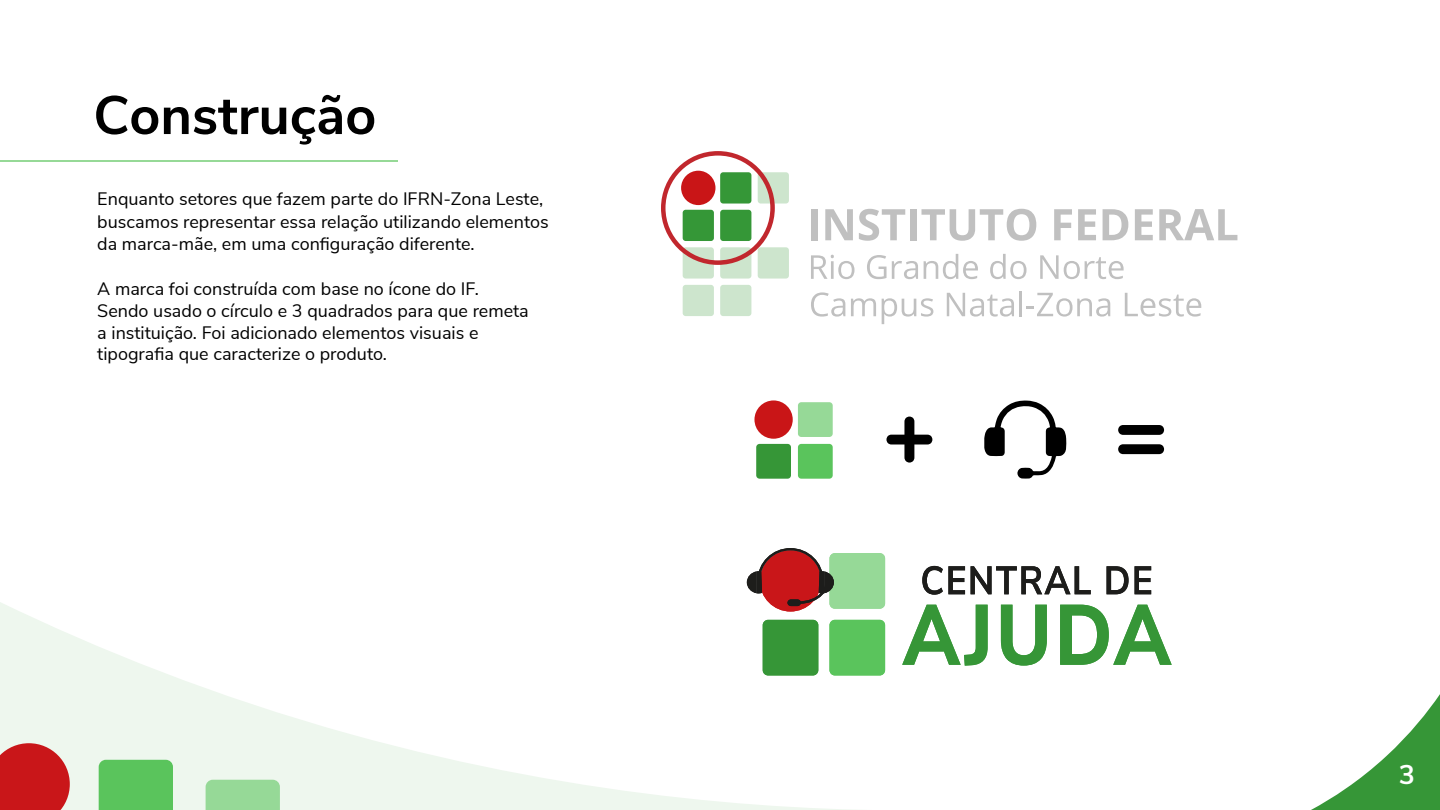
<style>
.page{position:relative;width:1440px;height:810px;background:#fff}
.page>*{position:absolute;margin:0;border:0;box-sizing:border-box;transform-origin:0 0}
.t1{font:700 54px "Nunito Sans";color:#000}
.t2{font:700 27px "Nunito Sans";color:#fff}
.t3{font:18px/21.6px "Nunito Sans";color:#000}
</style>
<div class="page">
<svg style="left:1311px;top:694px;width:129px;height:116px"></svg>
<svg style="left:0;top:602px;width:937px;height:208px"></svg>
<div style="left:99px;top:760px;width:74px;height:50px;background:#5ac45c"></div>
<div style="left:206px;top:780px;width:74px;height:30px;background:#96d997"></div>
<svg style="left:0;top:743px;width:70px;height:67px;background:#cd3132"></svg>
<hr style="left:0;top:160px;width:398px;height:1px;background:#96d997">
<svg style="left:902px;top:605px;width:86px;height:61px"></svg>
<svg style="left:1001px;top:605px;width:46px;height:61px"></svg>
<svg style="left:1060px;top:605px;width:112px;height:60px"></svg>
<svg style="left:922px;top:566px;width:43px;height:29px"></svg>
<svg style="left:971px;top:566px;width:120px;height:28px"></svg>
<svg style="left:1107px;top:566px;width:22px;height:28px"></svg>
<svg style="left:1135px;top:566px;width:16px;height:28px"></svg>
<div style="left:829px;top:553px;width:56px;height:56px;background:#96d997;border-radius:5px"></div>
<div style="left:763px;top:620px;width:55px;height:55px;background:#369637;border-radius:5px"></div>
<div style="left:829px;top:620px;width:56px;height:55px;background:#5ac45c;border-radius:5px"></div>
<svg style="left:760px;top:550px;width:61px;height:62px"></svg>
<svg style="left:747px;top:548px;width:87px;height:58px"></svg>
<div style="left:758px;top:247px;width:31px;height:32px;background:#cde5cd;border-radius:3px"></div>
<div style="left:720px;top:172px;width:31px;height:32px;background:#359737;border-radius:3px"></div>
<svg style="left:758px;top:172px;width:31px;height:32px"></svg>
<div style="left:683px;top:210px;width:31px;height:31px;background:#359737;border-radius:3px"></div>
<div style="left:720px;top:210px;width:31px;height:31px;background:#359737;border-radius:3px"></div>
<svg style="left:683px;top:247px;width:31px;height:32px"></svg>
<svg style="left:720px;top:247px;width:31px;height:32px"></svg>
<div style="left:683px;top:285px;width:31px;height:31px;background:#cde5cd;border-radius:3px"></div>
<div style="left:720px;top:285px;width:31px;height:31px;background:#cde5cd;border-radius:3px"></div>
<div style="left:681px;top:171px;width:34px;height:34px;background:#c91517;border-radius:50%"></div>
<div style="left:811px;top:209px;width:6px;height:31px;background:#c0c0c0"></div>
<svg style="left:825px;top:209px;width:28px;height:31px"></svg>
<svg style="left:859px;top:209px;width:46px;height:32px"></svg>
<div style="left:910px;top:209px;width:7px;height:31px;background:#c0c0c0"></div>
<svg style="left:921px;top:209px;width:115px;height:32px"></svg>
<svg style="left:1054px;top:209px;width:18px;height:31px"></svg>
<svg style="left:1078px;top:209px;width:18px;height:31px"></svg>
<svg style="left:1103px;top:209px;width:25px;height:31px"></svg>
<svg style="left:1135px;top:209px;width:18px;height:31px"></svg>
<svg style="left:1159px;top:209px;width:78px;height:31px"></svg>
<svg style="left:811px;top:255px;width:44px;height:24px"></svg>
<svg style="left:867px;top:255px;width:51px;height:24px"></svg>
<svg style="left:924px;top:254px;width:54px;height:25px"></svg>
<svg style="left:990px;top:254px;width:37px;height:25px"></svg>
<svg style="left:1040px;top:255px;width:84px;height:24px"></svg>
<svg style="left:811px;top:292px;width:34px;height:25px"></svg>
<svg style="left:851px;top:298px;width:25px;height:18px"></svg>
<svg style="left:882px;top:298px;width:51px;height:26px"></svg>
<svg style="left:947px;top:293px;width:67px;height:24px"></svg>
<hr style="left:1020px;top:291px;width:2px;height:25px;background:#000">
<svg style="left:1026px;top:293px;width:84px;height:24px"></svg>
<svg style="left:1125px;top:293px;width:76px;height:24px"></svg>
<div style="left:661px;top:151px;width:114px;height:114px;border:4px solid #c1272d;border-radius:55px"></div>
<div style="left:798px;top:402px;width:35px;height:35px;background:#96d997;border-radius:3px"></div>
<div style="left:756px;top:444px;width:35px;height:35px;background:#369637;border-radius:3px"></div>
<div style="left:798px;top:444px;width:35px;height:35px;background:#5ac45c;border-radius:3px"></div>
<div style="left:754px;top:400px;width:39px;height:39px;background:#c91517;border-radius:50%"></div>
<svg style="left:886px;top:417px;width:46px;height:46px"></svg>
<svg style="left:984px;top:400px;width:82px;height:79px"></svg>
<svg style="left:1118px;top:425px;width:46px;height:10px"></svg>
<svg style="left:1118px;top:444px;width:46px;height:10px"></svg>
<h1 class="t1" style="left:93px;top:76px;width:285px">Construção</h1>
<p class="t3" style="left:97px;top:187px;width:453px;line-height:22.5px">Enquanto setores que fazem parte do IFRN-Zona Leste, buscamos representar essa relação utilizando elementos da marca-mãe, em uma configuração diferente.</p>
<p class="t3" style="left:97px;top:277px;width:433px">A marca foi construída com base no ícone do IF.<br>Sendo usado o círculo e 3 quadrados para que remeta a instituição. Foi adicionado elementos visuais e tipografia que caracterize o produto.</p>
<h2 class="t2" style="left:1399px;top:755px;width:18px">3</h2>
</div>
